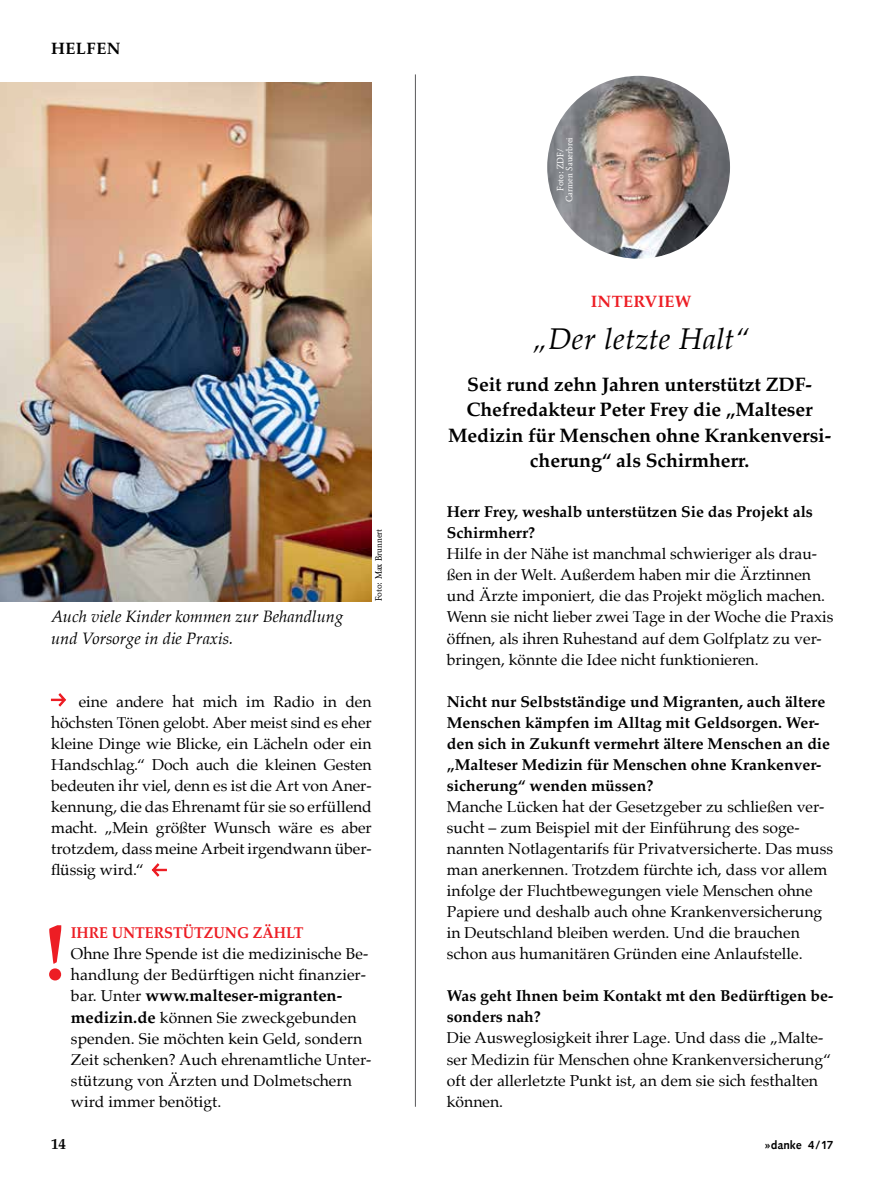
<style>
.page{position:relative;width:893px;height:1191px;background:#fff}
.page>*{position:absolute;margin:0;border:0;box-sizing:border-box;transform-origin:0 0}
.t1{font:700 79.2px "Palatino";color:#ed1d24}
.t2{font:italic 30px "Palatino";letter-spacing:.01em;color:#000}
.t3{font:700 19.5px/25.5px "Palatino";letter-spacing:-.005em;color:#000;text-align:center}
.t4{font:italic 16.5px/21px "Palatino";color:#000}
.t5{font:700 16.5px "Palatino";color:#000}
.t6{font:700 16.5px "Palatino";letter-spacing:.02em;color:#ed1d24}
.t7{font:15.75px/21px "Palatino";color:#000}
.t8{font:700 15.75px/21px "Palatino";color:#000}
.t9{font:700 15.75px "Palatino";color:#ed1d24;scale:.92 1}
.t10{font:700 15px "Palatino";color:#000}
.t11{font:12px "Malteser Syntax";letter-spacing:.02em;color:#000}
.t12{font:9px/9px "Malteser Garamond Standard";color:#fff;text-align:center}
.t13{font:9px "Malteser Garamond Standard";color:#000}
.s1{font-weight:400;font-size:15.75px}
.s2{font-weight:700;font-size:16.5px}
</style>
<div class="page">
<img style="left:0;top:83px;width:372px;height:518px">
<hr style="left:415px;top:74px;width:1px;height:1032px;background:#58595b">
<img style="left:547px;top:76px;width:183px;height:183px;border-radius:91px">
<svg style="left:151px;top:863px;width:16px;height:14px"></svg>
<svg style="left:50px;top:693px;width:16px;height:14px"></svg>
<p class="t5" style="left:51px;top:34px;width:71px">HELFEN</p>
<p class="t4" style="left:51px;top:606px;width:294px">Auch viele Kinder kommen zur Behandlung und Vorsorge in die Praxis.</p>
<p class="t13" style="left:373px;top:601px;width:74px;rotate:-90deg">Foto: Max Brunnert</p>
<p class="t7" style="left:51px;top:690px;width:322px;text-align:justify;text-indent:28px">eine andere hat mich im Radio in den höchsten Tönen gelobt. Aber meist sind es eher kleine Dinge wie Blicke, ein Lächeln oder ein Handschlag.“ Doch auch die kleinen Gesten bedeuten ihr viel, denn es ist die Art von Aner&shy;kennung, die das Ehrenamt für sie so erfüllend macht. „Mein größter Wunsch wäre es aber trotzdem, dass meine Arbeit irgendwann über&shy;flüssig wird.“</p>
<h1 class="t1" style="left:44px;top:885px;width:24px">!</h1>
<p class="t9" style="left:71px;top:919px;width:254px">IHRE UNTERSTÜTZUNG ZÄHLT</p>
<p class="t7" style="left:71px;top:943px;width:299px">Ohne Ihre Spende ist die medizinische Be&shy;handlung der Bedürftigen nicht finanzier-</p>
<p class="t5" style="left:71px;top:981px;width:273px"><span class="s1">bar. Unter</span> www.malteser-migranten-</p>
<p class="t7" style="left:71px;top:1006px;width:302px"><span class="s2">medizin.de</span> können Sie zweckgebunden spenden. Sie möchten kein Geld, sondern Zeit schenken? Auch ehrenamtliche Unter&shy;stützung von Ärzten und Dolmetschern wird immer benötigt.</p>
<p class="t12" style="left:556px;top:202px;width:66px;rotate:-90deg">Foto: ZDF/<br>Carmen Sauerbrei</p>
<p class="t6" style="left:591px;top:287px;width:102px">INTERVIEW</p>
<h2 class="t2" style="left:533px;top:313px;width:218px">„Der letzte Halt“</h2>
<p class="t3" style="left:448px;top:371px;width:384px">Seit rund zehn Jahren unterstützt ZDF-Chefredakteur Peter Frey die „Malteser Medizin für Menschen ohne Krankenversi&shy;cherung“ als Schirmherr.</p>
<p class="t8" style="left:447px;top:501px;width:367px">Herr Frey, weshalb unterstützen Sie das Projekt als<br>Schirmherr?</p>
<p class="t7" style="left:447px;top:543px;width:388px">Hilfe in der Nähe ist manchmal schwieriger als drau&shy;ßen in der Welt. Außerdem haben mir die Ärztinnen und Ärzte imponiert, die das Projekt möglich machen.<br>Wenn sie nicht lieber zwei Tage in der Woche die Praxis öffnen, als ihren Ruhestand auf dem Golfplatz zu ver&shy;bringen, könnte die Idee nicht funktionieren.</p>
<p class="t8" style="left:447px;top:690px;width:385px">Nicht nur Selbstständige und Migranten, auch ältere Menschen kämpfen im Alltag mit Geldsorgen. Wer&shy;den sich in Zukunft vermehrt ältere Menschen an die „Malteser Medizin für Menschen ohne Krankenver&shy;sicherung“ wenden müssen?</p>
<p class="t7" style="left:447px;top:796px;width:388px">Manche Lücken hat der Gesetzgeber zu schließen ver&shy;sucht – zum Beispiel mit der Einführung des soge&shy;nannten Notlagentarifs für Privatversicherte. Das muss man anerkennen. Trotzdem fürchte ich, dass vor allem infolge der Fluchtbewegungen viele Menschen ohne Papiere und deshalb auch ohne Krankenversicherung in Deutschland bleiben werden. Und die brauchen schon aus humanitären Gründen eine Anlaufstelle.</p>
<p class="t8" style="left:447px;top:985px;width:388px">Was geht Ihnen beim Kontakt mt den Bedürftigen be&shy;sonders nah?</p>
<p class="t7" style="left:447px;top:1027px;width:386px">Die Ausweglosigkeit ihrer Lage. Und dass die „Malte&shy;ser Medizin für Menschen ohne Krankenversicherung“ oft der allerletzte Punkt ist, an dem sie sich festhalten können.</p>
<p class="t10" style="left:51px;top:1131px;width:16px">14</p>
<p class="t11" style="left:765px;top:1138px;width:70px">»danke 4/17</p>
</div>
